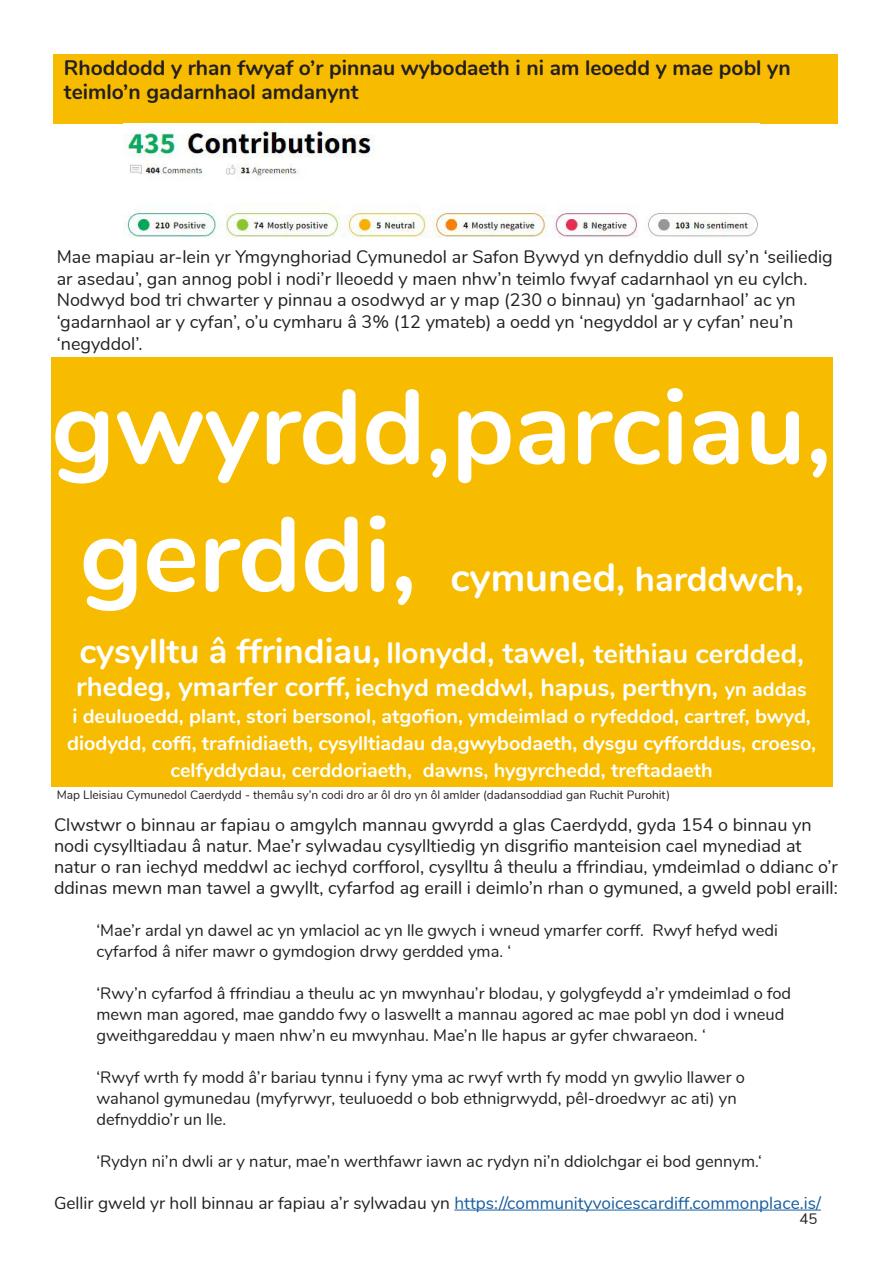
<style>
.page{position:relative;width:893px;height:1263px;background:#fff}
.page>*{position:absolute;margin:0;border:0;box-sizing:border-box;transform-origin:0 0}
.t1{font:700 105px/127.5px "Nunito";color:#fff}
.t2{font:700 34.65px "Nunito";color:#fff}
.t3{font:700 24.75px "Nunito";color:#fff}
.t4{font:700 21px/24px "Nunito";color:#231f20}
.t5{font:700 19.8px/27px "Nunito";color:#fff;text-align:center}
.t6{font:18px/21.6px "Nunito";color:#231f20}
.t7{font:17.25px "Nunito";color:#175d9e}
.t8{font:16.5px/21px "Nunito";color:#231f20}
.t9{font:15px "Nunito";color:#231f20}
.t10{font:12px "Nunito";color:#231f20}
.s1{font-size:39.6px}
.s2{font-size:36px}
.s3{font-size:29.7px}
.s4{font-size:27.15px}
.s5{font-size:19.8px}
.s6{color:#231f20}
</style>
<div class="page">
<div style="left:53px;top:54px;width:785px;height:69px;background:#f7bc00"></div>
<img style="left:125px;top:123px;width:633px;height:115px">
<hr style="left:454px;top:1209px;width:367px;height:1px;background:#175d9e">
<div style="left:51px;top:358px;width:781px;height:429px;background:#f7bc00"></div>
<p class="t4" style="left:64px;top:55px;width:728px">Rhoddodd y rhan fwyaf o’r pinnau wybodaeth i ni am leoedd y mae pobl yn teimlo’n gadarnhaol amdanynt</p>
<p class="t6" style="left:57px;top:245px;width:778px">Mae mapiau ar-lein yr Ymgynghoriad Cymunedol ar Safon Bywyd yn defnyddio dull sy’n ‘seiliedig ar asedau’, gan annog pobl i nodi’r lleoedd y maen nhw’n teimlo fwyaf cadarnhaol yn eu cylch.<br>Nodwyd bod tri chwarter y pinnau a osodwyd ar y map (230 o binnau) yn ‘gadarnhaol’ ac yn ‘gadarnhaol ar y cyfan’, o’u cymharu â 3% (12 ymateb) a oedd yn ‘negyddol ar y cyfan’ neu’n ‘negyddol’.</p>
<p class="t1" style="left:51px;top:357px;width:782px">gwyrdd,parciau, gerddi,</p>
<p class="t2" style="left:450px;top:554px;width:355px"><span class="s1">cymuned</span><span class="s2">,</span> harddwch,</p>
<p class="t2" style="left:79px;top:626px;width:726px">cysylltu â ffrindiau, <span class="s3">llonydd, tawel,</span> <span class="s4">teithiau cerdded,</span></p>
<p class="t3" style="left:76px;top:669px;width:732px"><span class="s4">rhedeg, ymarfer corff,</span> iechyd meddwl, hapus, perthyn, <span class="s5">yn addas</span></p>
<p class="t5" style="left:67px;top:701px;width:750px">i deuluoedd, plant, stori bersonol, atgofion, ymdeimlad o ryfeddod, cartref, bwyd, diodydd, coffi, trafnidiaeth, cysylltiadau da,gwybodaeth, dysgu cyfforddus, croeso, celfyddydau, cerddoriaeth, dawns, hygyrchedd, treftadaeth</p>
<p class="t10" style="left:57px;top:786px;width:615px">Map Lleisiau Cymunedol Caerdydd - themâu sy’n codi dro ar ôl dro yn ôl amlder (dadansoddiad gan Ruchit Purohit)</p>
<p class="t6" style="left:54px;top:813px;width:785px;line-height:21px">Clwstwr o binnau ar fapiau o amgylch mannau gwyrdd a glas Caerdydd, gyda 154 o binnau yn nodi cysylltiadau â natur. Mae’r sylwadau cysylltiedig yn disgrifio manteision cael mynediad at natur o ran iechyd meddwl ac iechyd corfforol, cysylltu â theulu a ffrindiau, ymdeimlad o ddianc o’r ddinas mewn man tawel a gwyllt, cyfarfod ag eraill i deimlo’n rhan o gymuned, a gweld pobl eraill:</p>
<p class="t8" style="left:97px;top:918px;width:683px">‘Mae’r ardal yn dawel ac yn ymlaciol ac yn lle gwych i wneud ymarfer corff. Rwyf hefyd wedi cyfarfod â nifer mawr o gymdogion drwy gerdded yma. ‘</p>
<p class="t8" style="left:97px;top:981px;width:696px">‘Rwy’n cyfarfod â ffrindiau a theulu ac yn mwynhau’r blodau, y golygfeydd a’r ymdeimlad o fod mewn man agored, mae ganddo fwy o laswellt a mannau agored ac mae pobl yn dod i wneud gweithgareddau y maen nhw’n eu mwynhau. Mae’n lle hapus ar gyfer chwaraeon. ‘</p>
<p class="t8" style="left:97px;top:1065px;width:650px">‘Rwyf wrth fy modd â’r bariau tynnu i fyny yma ac rwyf wrth fy modd yn gwylio llawer o wahanol gymunedau (myfyrwyr, teuluoedd o bob ethnigrwydd, pêl-droedwyr ac ati) yn defnyddio’r un lle.</p>
<p class="t8" style="left:97px;top:1149px;width:667px">‘Rydyn ni’n dwli ar y natur, mae’n werthfawr iawn ac rydyn ni’n ddiolchgar ei bod gennym.‘</p>
<p class="t7" style="left:54px;top:1190px;width:768px"><span class="s6">Gellir gweld yr holl binnau ar fapiau a’r sylwadau yn</span> https://communityvoicescardiff.commonplace.is/</p>
<p class="t9" style="left:799px;top:1208px;width:19px">45</p>
</div>
